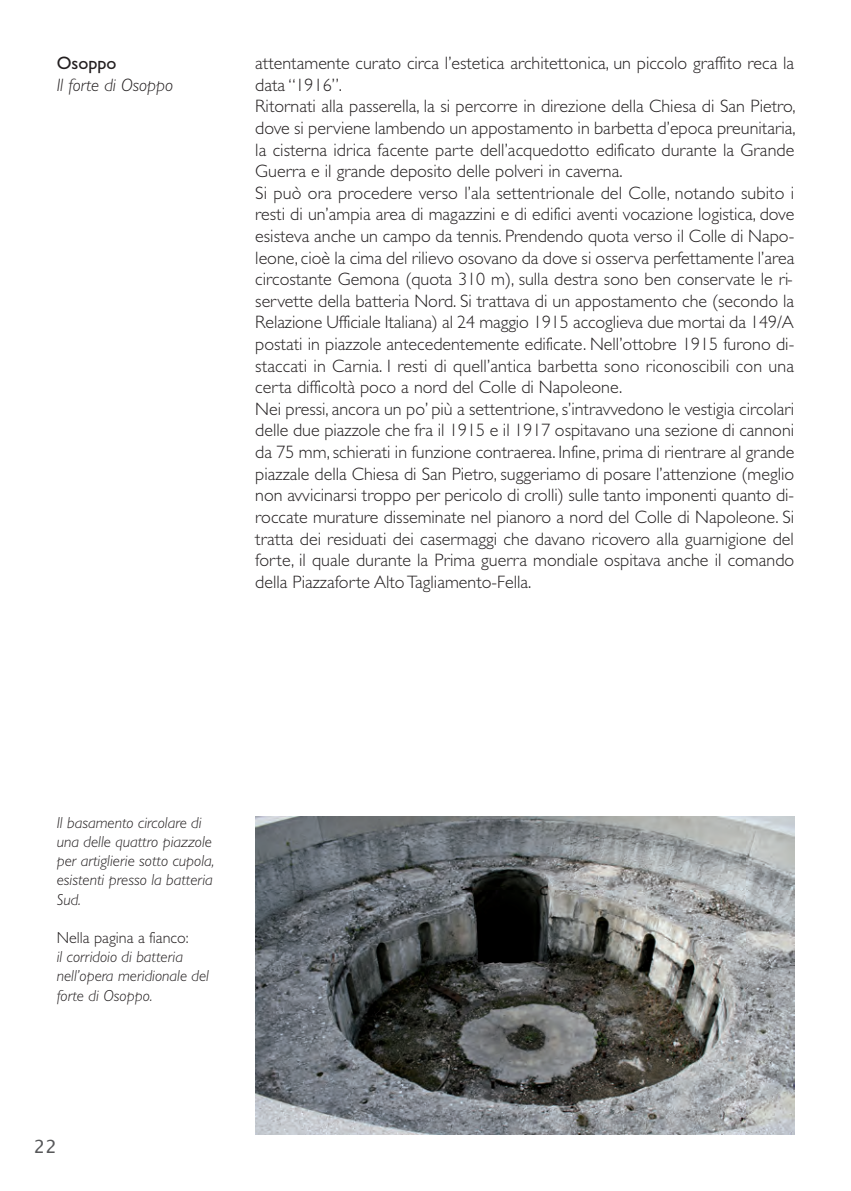
<style>
.page{position:relative;width:851px;height:1191px;background:#fff}
.page>*{position:absolute;margin:0;border:0;box-sizing:border-box;transform-origin:0 0}
.t1{font:300 18px/21.6px "Gill Sans";color:#231f20}
.t2{font:italic 300 18px "Gill Sans";color:#231f20}
.t3{font:18px "Gill Sans";color:#231f20}
.t4{font:18px "Lucida Sans";color:#57585a}
.t5{font:italic 300 16px/19.2px "Gill Sans";color:#231f20}
.t6{font:300 16px "Gill Sans";color:#231f20}
</style>
<div class="page">
<img style="left:255px;top:816px;width:539px;height:318px">
<p class="t3" style="left:57px;top:52px;width:61px">Osoppo</p>
<p class="t2" style="left:57px;top:74px;width:118px">Il forte di Osoppo</p>
<p class="t1" style="left:255px;top:52px;width:542px">attentamente curato circa l’estetica architettonica, un piccolo graffito reca la data “1916”.<br>Ritornati alla passerella, la si percorre in direzione della Chiesa di San Pietro, dove si perviene lambendo un appostamento in barbetta d’epoca preunitaria, la cisterna idrica facente parte dell’acquedotto edificato durante la Grande Guerra e il grande deposito delle polveri in caverna.<br>Si può ora procedere verso l’ala settentrionale del Colle, notando subito i resti di un’ampia area di magazzini e di edifici aventi vocazione logistica, dove esisteva anche un campo da tennis. Prendendo quota verso il Colle di Napo&shy;leone, cioè la cima del rilievo osovano da dove si osserva perfettamente l’area circostante Gemona (quota 310 m), sulla destra sono ben conservate le ri&shy;servette della batteria Nord. Si trattava di un appostamento che (secondo la Relazione Ufficiale Italiana) al 24 maggio 1915 accoglieva due mortai da 149/A postati in piazzole antecedentemente edificate. Nell’ottobre 1915 furono di&shy;staccati in Carnia. I resti di quell’antica barbetta sono riconoscibili con una certa difficoltà poco a nord del Colle di Napoleone.<br>Nei pressi, ancora un po’ più a settentrione, s’intravvedono le vestigia circolari delle due piazzole che fra il 1915 e il 1917 ospitavano una sezione di cannoni da 75 mm, schierati in funzione contraerea. Infine, prima di rientrare al grande piazzale della Chiesa di San Pietro, suggeriamo di posare l’attenzione (meglio non avvicinarsi troppo per pericolo di crolli) sulle tanto imponenti quanto di&shy;roccate murature disseminate nel pianoro a nord del Colle di Napoleone. Si tratta dei residuati dei casermaggi che davano ricovero alla guarnigione del forte, il quale durante la Prima guerra mondiale ospitava anche il comando della Piazzaforte Alto Tagliamento-Fella.</p>
<p class="t5" style="left:57px;top:812px;width:159px">Il basamento circolare di una delle quattro piazzole per artiglierie sotto cupola, esistenti presso la batteria<br>Sud.</p>
<p class="t6" style="left:57px;top:928px;width:133px">Nella pagina a fianco:</p>
<p class="t5" style="left:57px;top:947px;width:154px">il corridoio di batteria nell’opera meridionale del forte di Osoppo.</p>
<p class="t4" style="left:34px;top:1136px;width:24px">22</p>
</div>
